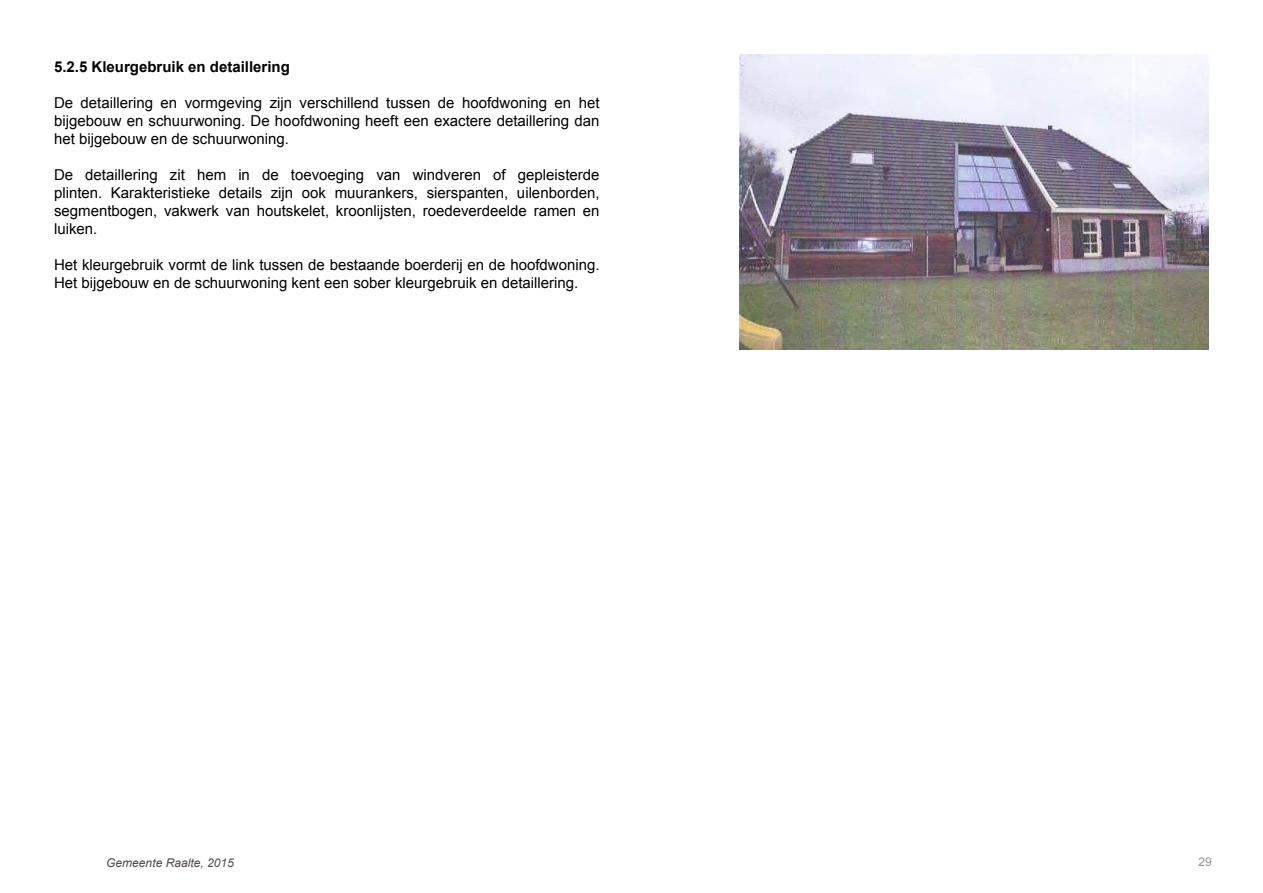
<style>
.page{position:relative;width:1263px;height:893px;background:#fff}
.page>*{position:absolute;margin:0;border:0;box-sizing:border-box;transform-origin:0 0}
.t1{font:15px/18px "Arial";color:#000;text-align:justify}
.t2{font:700 15px "Arial";color:#000}
.t3{font:italic 12px "Arial";color:#524b48}
.t4{font:12px "Arial";color:#989190}
</style>
<div class="page">
<img style="left:740px;top:54px;width:469px;height:295px">
<p class="t2" style="left:54px;top:57px;width:237px">5.2.5 Kleurgebruik en detaillering</p>
<p class="t1" style="left:54px;top:94px;width:547px">De detaillering en vormgeving zijn verschillend tussen de hoofdwoning en het bijgebouw en schuurwoning. De hoofdwoning heeft een exactere detaillering dan het bijgebouw en de schuurwoning.</p>
<p class="t1" style="left:54px;top:166px;width:547px">De detaillering zit hem in de toevoeging van windveren of gepleisterde plinten. Karakteristieke details zijn ook muurankers, sierspanten, uilenborden, segmentbogen, vakwerk van houtskelet, kroonlijsten, roedeverdeelde ramen en luiken.</p>
<p class="t1" style="left:54px;top:256px;width:547px">Het kleurgebruik vormt de link tussen de bestaande boerderij en de hoofdwoning.<br>Het bijgebouw en de schuurwoning kent een sober kleurgebruik en detaillering.</p>
<p class="t3" style="left:106px;top:855px;width:129px">Gemeente Raalte, 2015</p>
<p class="t4" style="left:1198px;top:854px;width:15px">29</p>
</div>
